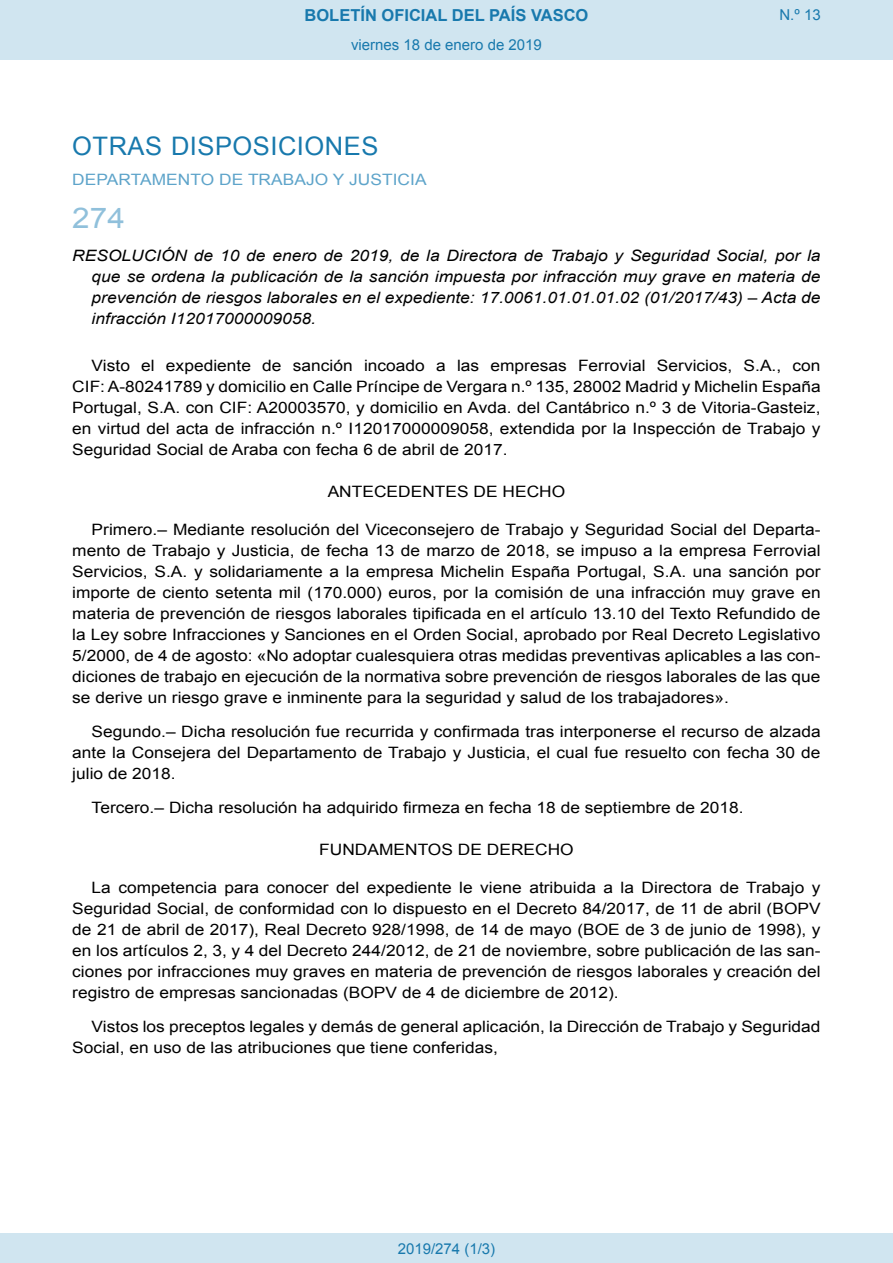
<style>
.page{position:relative;width:893px;height:1263px;background:#fff}
.page>*{position:absolute;margin:0;border:0;box-sizing:border-box;transform-origin:0 0}
.BOPVOrden{font:28.5px "Arial";color:#90c0db;scale:1.11 1}
.BOPVSeccion{font:25.5px "Arial";letter-spacing:.02em;color:#1879ad}
.t1{font:700 16.5px "Arial";color:#1879ad}
.BOPVDetalle{font:15.6px/21px "Arial";color:#000;text-align:justify;scale:1.11 1}
.BOPVTitulo{font:italic 15.6px/21px "Arial";color:#000;text-align:justify;scale:1.11 1}
.BOPVClave{font:15.6px "Arial";color:#000;scale:1.11 1}
.BOPVOrganismo{font:15.6px "Arial";letter-spacing:.005em;color:#5ea4ca;scale:1.11 1}
.Paginacion_Centro{font:15px "Arial";color:#1879ad}
</style>
<div class="page">
<div style="left:0;top:0;width:893px;height:60px;background:#d0e5f0"></div>
<div style="left:0;top:1233px;width:893px;height:30px;background:#d0e5f0"></div>
<p class="t1" style="left:305px;top:4px;width:285px">BOLETÍN OFICIAL DEL PAÍS VASCO</p>
<p class="Paginacion_Centro" style="left:351px;top:35px;width:192px">viernes 18 de enero de 2019</p>
<p class="Paginacion_Centro" style="left:779px;top:5px;width:43px">N.º 13</p>
<p class="BOPVSeccion" style="left:72px;top:129px;width:308px">OTRAS DISPOSICIONES</p>
<p class="BOPVOrganismo" style="left:72px;top:169px;width:321px">DEPARTAMENTO DE TRABAJO Y JUSTICIA</p>
<p class="BOPVOrden" style="left:72px;top:199px;width:49px">274</p>
<p class="BOPVTitulo" style="left:92px;top:246px;width:658px;text-indent:-19px">RESOLUCIÓN de 10 de enero de 2019, de la Directora de Trabajo y Seguridad Social, por la que se ordena la publicación de la sanción impuesta por infracción muy grave en materia de prevención de riesgos laborales en el expediente: 17.0061.01.01.01.02 (01/2017/43) – Acta de infracción I12017000009058.</p>
<p class="BOPVDetalle" style="left:72px;top:355px;width:676px;text-indent:19px">Visto el expediente de sanción incoado a las empresas Ferrovial Servicios, S.A., con CIF: A-80241789 y domicilio en Calle Príncipe de Vergara n.º 135, 28002 Madrid y Michelin España Portugal, S.A. con CIF: A20003570, y domicilio en Avda. del Cantábrico n.º 3 de Vitoria-Gasteiz, en virtud del acta de infracción n.º I12017000009058, extendida por la Inspección de Trabajo y Seguridad Social de Araba con fecha 6 de abril de 2017.</p>
<p class="BOPVClave" style="left:328px;top:482px;width:215px">ANTECEDENTES DE HECHO</p>
<p class="BOPVDetalle" style="left:72px;top:519px;width:676px;text-indent:19px">Primero.– Mediante resolución del Viceconsejero de Trabajo y Seguridad Social del Departa&shy;mento de Trabajo y Justicia, de fecha 13 de marzo de 2018, se impuso a la empresa Ferrovial Servicios, S.A. y solidariamente a la empresa Michelin España Portugal, S.A. una sanción por importe de ciento setenta mil (170.000) euros, por la comisión de una infracción muy grave en materia de prevención de riesgos laborales tipificada en el artículo 13.10 del Texto Refundido de la Ley sobre Infracciones y Sanciones en el Orden Social, aprobado por Real Decreto Legislativo 5/2000, de 4 de agosto: «No adoptar cualesquiera otras medidas preventivas aplicables a las con&shy;diciones de trabajo en ejecución de la normativa sobre prevención de riesgos laborales de las que se derive un riesgo grave e inminente para la seguridad y salud de los trabajadores».</p>
<p class="BOPVDetalle" style="left:72px;top:721px;width:676px;text-indent:19px">Segundo.– Dicha resolución fue recurrida y confirmada tras interponerse el recurso de alzada ante la Consejera del Departamento de Trabajo y Justicia, el cual fue resuelto con fecha 30 de julio de 2018.</p>
<p class="BOPVDetalle" style="left:92px;top:797px;width:589px">Tercero.– Dicha resolución ha adquirido firmeza en fecha 18 de septiembre de 2018.</p>
<p class="BOPVClave" style="left:319px;top:839px;width:231px">FUNDAMENTOS DE DERECHO</p>
<p class="BOPVDetalle" style="left:72px;top:877px;width:676px;text-indent:19px">La competencia para conocer del expediente le viene atribuida a la Directora de Trabajo y Seguridad Social, de conformidad con lo dispuesto en el Decreto 84/2017, de 11 de abril (BOPV de 21 de abril de 2017), Real Decreto 928/1998, de 14 de mayo (BOE de 3 de junio de 1998), y en los artículos 2, 3, y 4 del Decreto 244/2012, de 21 de noviembre, sobre publicación de las san&shy;ciones por infracciones muy graves en materia de prevención de riesgos laborales y creación del registro de empresas sancionadas (BOPV de 4 de diciembre de 2012).</p>
<p class="BOPVDetalle" style="left:72px;top:1016px;width:676px;text-indent:19px">Vistos los preceptos legales y demás de general aplicación, la Dirección de Trabajo y Seguridad<br>Social, en uso de las atribuciones que tiene conferidas,</p>
<p class="Paginacion_Centro" style="left:398px;top:1238px;width:99px">2019/274 (1/3)</p>
</div>
